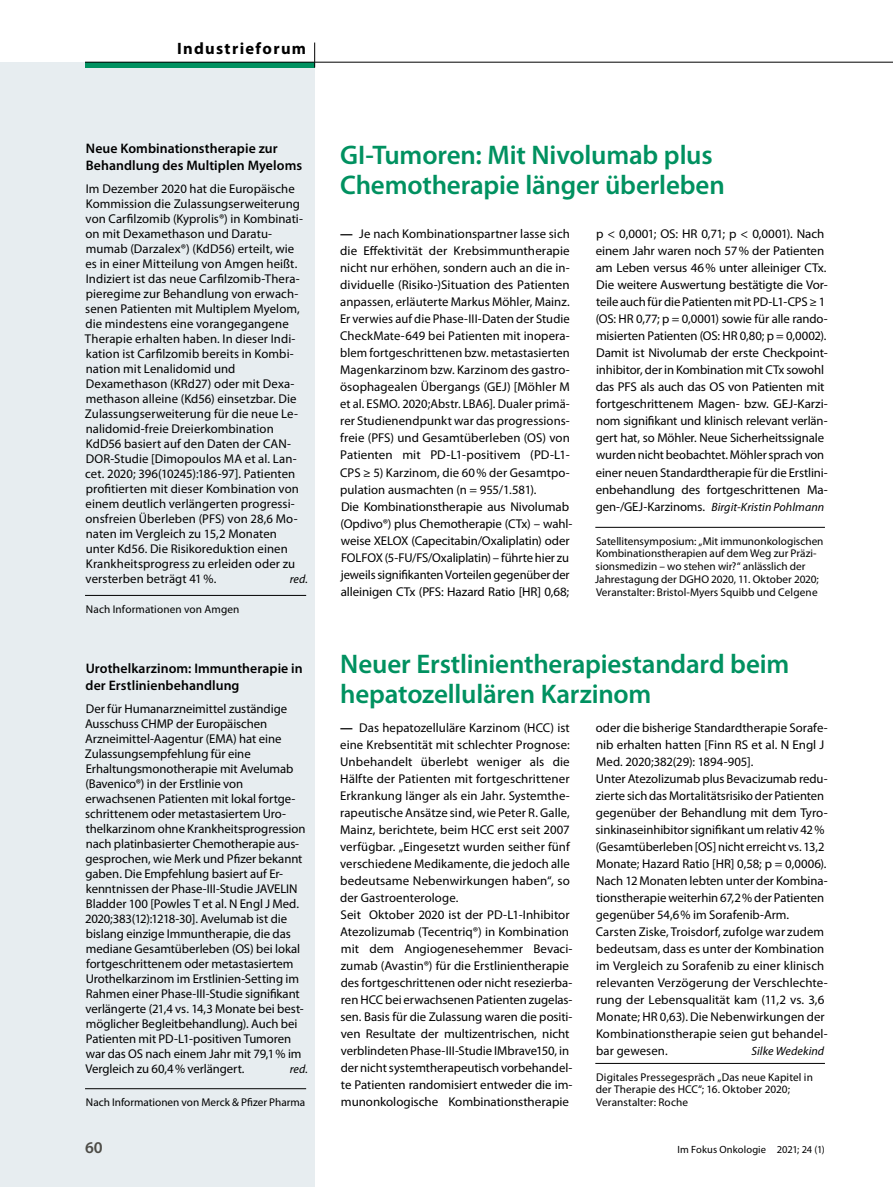
<style>
.page{position:relative;width:893px;height:1187px;background:#fff}
.page>*{position:absolute;margin:0;border:0;box-sizing:border-box;transform-origin:0 0}
.Title_2{font:600 27px/30px "Myriad Pro";letter-spacing:-.005em;color:#009160}
.t1{font:700 16.5px "Myriad Pro";letter-spacing:.08em;color:#000}
.t2{font:600 16.5px "Myriad Pro";color:#4d4c47}
.Title_Sidebar{font:600 13.8px/17.1px "Myriad Pro";letter-spacing:.005em;color:#000}
.Para_Sidebar{font:12.75px/15px "Myriad Pro";color:#000;text-align:justify}
.Para_Meldung{font:12.75px/17px "Myriad Pro";letter-spacing:-.005em;color:#000}
.Para_Meldung-2{font:italic 12px "Myriad Pro";letter-spacing:.005em;color:#000}
.Para_Sidebar-2{font:italic 12px "Myriad Pro";letter-spacing:.005em;color:#000}
.Source_x{font:11.25px/12.8px "Myriad Pro";color:#000}
.t3{font:10.5px "Myriad Pro";letter-spacing:.01em;color:#000}
.s1{font-weight:700}
.s2{font-style:normal;font-size:12.75px}
</style>
<div class="page">
<div style="left:0;top:63px;width:315px;height:1123px;background:#e7edf0"></div>
<hr style="left:595px;top:527px;width:230px;height:1px;background:#000">
<hr style="left:595px;top:1063px;width:230px;height:1px;background:#000">
<hr style="left:85px;top:595px;width:221px;height:1px;background:#000">
<hr style="left:85px;top:1088px;width:221px;height:1px;background:#000">
<div style="left:85px;top:62px;width:230px;height:5px;background:#009160"></div>
<hr style="left:85px;top:62px;width:230px;height:1px;background:#000">
<hr style="left:315px;top:62px;width:578px;height:1px;background:#000">
<svg style="left:314px;top:43px;width:1px;height:24px"></svg>
<p class="t1" style="left:177px;top:37px;width:131px">Industrieforum</p>
<p class="Title_Sidebar" style="left:86px;top:139px;width:218px">Neue Kombinationstherapie zur<br>Behandlung des Multiplen Myeloms</p>
<p class="Para_Sidebar" style="left:85px;top:181px;width:220px;text-align:left">Im Dezember 2020 hat die Europäische Kommission die Zulassungserweiterung von Carfilzomib (Kyprolis®) in Kombinati&shy;on mit Dexamethason und Daratu&shy;mumab (Darzalex®) (KdD56) erteilt, wie es in einer Mitteilung von Amgen heißt.<br>Indiziert ist das neue Carfilzomib-Thera&shy;pieregime zur Behandlung von erwach&shy;senen Patienten mit Multiplem Myelom, die mindestens eine vorangegangene Therapie erhalten haben. In dieser Indi&shy;kation ist Carfilzomib bereits in Kombi&shy;nation mit Lenalidomid und Dexamethason (KRd27) oder mit Dexa&shy;methason alleine (Kd56) einsetzbar. Die Zulassungserweiterung für die neue Le&shy;nalidomid-freie Dreierkombination KdD56 basiert auf den Daten der CAN-DOR-Studie [Dimopoulos MA et al. Lan&shy;cet. 2020; 396(10245):186-97]. Patienten profitierten mit dieser Kombination von einem deutlich verlängerten progressi&shy;onsfreien Überleben (PFS) von 28,6 Mo&shy;naten im Vergleich zu 15,2 Monaten unter Kd56. Die Risikoreduktion einen Krankheitsprogress zu erleiden oder zu versterben beträgt 41%.</p>
<p class="Para_Sidebar-2" style="left:290px;top:571px;width:20px">red.</p>
<p class="Source_x" style="left:86px;top:602px;width:155px">Nach Informationen von Amgen</p>
<p class="Title_2" style="left:340px;top:139px;width:386px">GI-Tumoren: Mit Nivolumab plus<br>Chemotherapie länger überleben</p>
<p class="Para_Sidebar" style="left:340px;top:225px;width:231px;line-height:17px"><span class="s1">—</span> Je nach Kombinationspartner lasse sich die Effektivität der Krebsimmuntherapie nicht nur erhöhen, sondern auch an die in&shy;dividuelle (Risiko-)Situation des Patienten anpassen, erläuterte Markus Möhler, Mainz.<br>Er verwies auf die Phase-III-Daten der Studie CheckMate-649 bei Patienten mit inopera&shy;blem fortgeschrittenen bzw. metastasierten Magenkarzinom bzw. Karzinom des gastro&shy;ösophagealen Übergangs (GEJ) [Möhler M et al. ESMO. 2020;Abstr. LBA6]. Dualer primä&shy;rer Studienendpunkt war das progressions&shy;freie (PFS) und Gesamtüberleben (OS) von Patienten mit PD-L1-positivem (PD-L1- CPS ≥ 5) Karzinom, die 60% der Gesamtpo&shy;pulation ausmachten (n = 955/1.581).</p>
<p class="Para_Meldung" style="left:341px;top:497px;width:233px">Die Kombinationstherapie aus Nivolumab (Opdivo®) plus Chemotherapie (CTx) – wahl&shy;weise XELOX (Capecitabin/Oxaliplatin) oder FOLFOX (5-FU/FS/Oxaliplatin) – führte hier zu jeweils signifikanten Vorteilen gegenüber der alleinigen CTx (PFS: Hazard Ratio [HR] 0,68;</p>
<p class="Para_Meldung" style="left:596px;top:225px;width:234px">p &lt; 0,0001; OS: HR 0,71; p &lt; 0,0001). Nach einem Jahr waren noch 57% der Patienten am Leben versus 46% unter alleiniger CTx.<br>Die weitere Auswertung bestätigte die Vor&shy;teile auch für die Patienten mit PD-L1-CPS ≥ 1 (OS: HR 0,77; p = 0,0001) sowie für alle rando&shy;misierten Patienten (OS: HR 0,80; p = 0,0002).<br>Damit ist Nivolumab der erste Checkpoint&shy;inhibitor, der in Kombination mit CTx sowohl das PFS als auch das OS von Patienten mit fortgeschrittenem Magen- bzw. GEJ-Karzi&shy;nom signifikant und klinisch relevant verlän&shy;gert hat, so Möhler. Neue Sicherheitssignale wurden nicht beobachtet. Möhler sprach von einer neuen Standardtherapie für die Erstlini&shy;enbehandlung des fortgeschrittenen Ma-</p>
<p class="Para_Meldung-2" style="left:596px;top:499px;width:230px"><span class="s2">gen-/GEJ-Karzinoms.</span> Birgit-Kristin Pohlmann</p>
<p class="Source_x" style="left:595px;top:534px;width:230px">Satellitensymposium: „Mit immunonkologischen Kombinationstherapien auf dem Weg zur Präzi&shy;sionsmedizin – wo stehen wir?“ anlässlich der Jahrestagung der DGHO 2020, 11. Oktober 2020; Veranstalter: Bristol-Myers Squibb und Celgene</p>
<p class="Title_2" style="left:340px;top:648px;width:451px">Neuer Erstlinientherapiestandard beim hepatozellulären Karzinom</p>
<p class="Para_Sidebar" style="left:340px;top:718px;width:231px;line-height:17px"><span class="s1">—</span> Das hepatozelluläre Karzinom (HCC) ist eine Krebsentität mit schlechter Prognose:<br>Unbehandelt überlebt weniger als die Hälfte der Patienten mit fortgeschrittener Erkrankung länger als ein Jahr. Systemthe&shy;rapeutische Ansätze sind, wie Peter R. Galle, Mainz, berichtete, beim HCC erst seit 2007 verfügbar. „Eingesetzt wurden seither fünf verschiedene Medikamente, die jedoch alle bedeutsame Nebenwirkungen haben“, so der Gastroenterologe.</p>
<p class="Para_Meldung" style="left:340px;top:906px;width:234px">Seit Oktober 2020 ist der PD-L1-Inhibitor Atezolizumab (Tecentriq®) in Kombination mit dem Angiogenesehemmer Bevaci&shy;zumab (Avastin®) für die Erstlinientherapie des fortgeschrittenen oder nicht resezierba&shy;ren HCC bei erwachsenen Patienten zugelas&shy;sen. Basis für die Zulassung waren die positi&shy;ven Resultate der multizentrischen, nicht verblindeten Phase-III-Studie IMbrave150, in der nicht systemtherapeutisch vorbehandel&shy;te Patienten randomisiert entweder die im&shy;munonkologische Kombinationstherapie</p>
<p class="Title_Sidebar" style="left:86px;top:659px;width:219px">Urothelkarzinom: Immuntherapie in der Erstlinienbehandlung</p>
<p class="Para_Sidebar" style="left:85px;top:700px;width:222px;text-align:left">Der für Humanarzneimittel zuständige Ausschuss CHMP der Europäischen Arzneimittel-Aagentur (EMA) hat eine Zulassungsempfehlung für eine Erhaltungsmonotherapie mit Avelumab (Bavenico®) in der Erstlinie von erwachsenen Patienten mit lokal fortge&shy;schrittenem oder metastasiertem Uro&shy;thelkarzinom ohne Krankheitsprogression nach platinbasierter Chemotherapie aus&shy;gesprochen, wie Merk und Pfizer bekannt gaben. Die Empfehlung basiert auf Er&shy;kenntnissen der Phase-III-Studie JAVELIN Bladder 100 [Powles T et al. N Engl J Med.<br>2020;383(12):1218-30]. Avelumab ist die bislang einzige Immuntherapie, die das mediane Gesamtüberleben (OS) bei lokal fortgeschrittenem oder metastasiertem Urothelkarzinom im Erstlinien-Setting im Rahmen einer Phase-III-Studie signifikant verlängerte (21,4 vs. 14,3 Monate bei best&shy;möglicher Begleitbehandlung). Auch bei Patienten mit PD-L1-positiven Tumoren war das OS nach einem Jahr mit 79,1% im Vergleich zu 60,4% verlängert.</p>
<p class="Para_Meldung" style="left:596px;top:718px;width:233px">oder die bisherige Standardtherapie Sorafe&shy;nib erhalten hatten [Finn RS et al. N Engl J<br>Med. 2020;382(29): 1894-905].</p>
<p class="Para_Meldung" style="left:596px;top:769px;width:234px">Unter Atezolizumab plus Bevacizumab redu&shy;zierte sich das Mortalitätsrisiko der Patienten gegenüber der Behandlung mit dem Tyro&shy;sinkinaseinhibitor signifikant um relativ 42% (Gesamtüberleben [OS] nicht erreicht vs. 13,2<br>Monate; Hazard Ratio [HR] 0,58; p = 0,0006).<br>Nach 12 Monaten lebten unter der Kombina&shy;tionstherapie weiterhin 67,2% der Patienten gegenüber 54,6% im Sorafenib-Arm.</p>
<p class="Para_Meldung" style="left:596px;top:923px;width:233px">Carsten Ziske, Troisdorf, zufolge war zudem bedeutsam, dass es unter der Kombination im Vergleich zu Sorafenib zu einer klinisch relevanten Verzögerung der Verschlechte&shy;rung der Lebensqualität kam (11,2 vs. 3,6<br>Monate; HR 0,63). Die Nebenwirkungen der Kombinationstherapie seien gut behandel&shy;bar gewesen.</p>
<p class="Para_Meldung-2" style="left:752px;top:1043px;width:74px">Silke Wedekind</p>
<p class="Source_x" style="left:596px;top:1070px;width:219px">Digitales Pressegespräch „Das neue Kapitel in der Therapie des HCC“; 16. Oktober 2020;<br>Veranstalter: Roche</p>
<p class="Para_Sidebar-2" style="left:290px;top:1061px;width:20px">red.</p>
<p class="Source_x" style="left:86px;top:1095px;width:221px">Nach Informationen von Merck &amp; Pfizer Pharma</p>
<p class="t2" style="left:85px;top:1136px;width:19px">60</p>
<p class="t3" style="left:677px;top:1142px;width:149px">Im Fokus Onkologie 2021; 24 (1)</p>
</div>
